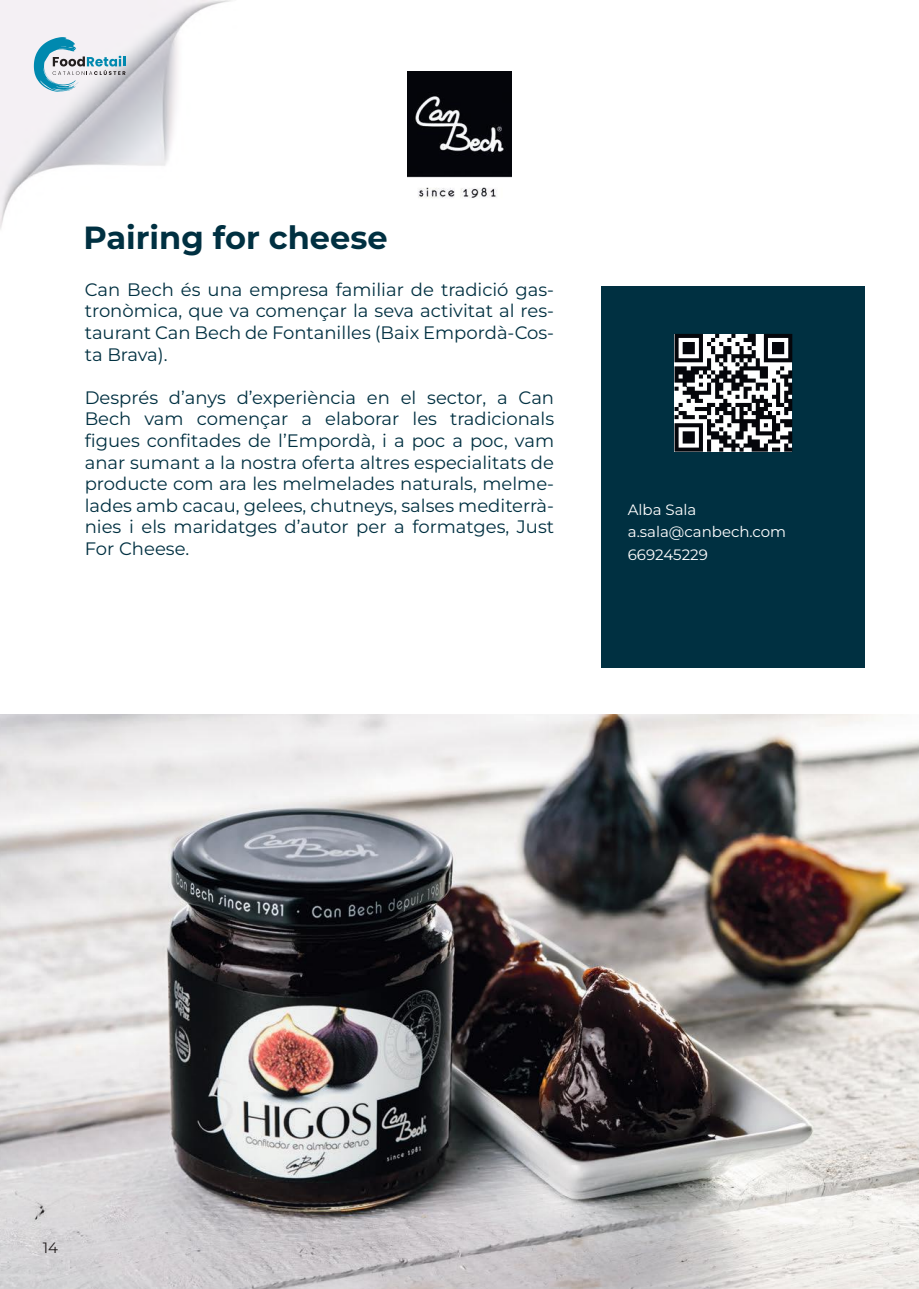
<style>
.page{position:relative;width:919px;height:1289px;background:#fff}
.page>*{position:absolute;margin:0;border:0;box-sizing:border-box;transform-origin:0 0}
.t1{font:700 31.95px "Montserrat";color:#003041}
.t2{font:18px/21.6px "Montserrat";color:#003041;text-align:justify}
.t3{font:15px/22.5px "Montserrat";color:#fff}
.t4{font:15px "Montserrat";color:#241f1f}
</style>
<div class="page">
<img style="left:0;top:0;width:232px;height:229px">
<svg style="left:34px;top:37px;width:91px;height:55px"></svg>
<div style="left:601px;top:286px;width:264px;height:381px;background:#003041"></div>
<svg style="left:674px;top:334px;width:118px;height:117px;background:#818184"></svg>
<img style="left:0;top:714px;width:918px;height:574px">
<img style="left:407px;top:71px;width:104px;height:127px">
<h1 class="t1" style="left:83px;top:214px;width:305px">Pairing for cheese</h1>
<p class="t2" style="left:85px;top:278px;width:471px">Can Bech és una empresa familiar de tradició gas&shy;tronòmica, que va començar la seva activitat al res&shy;taurant Can Bech de Fontanilles (Baix Empordà-Cos&shy;ta Brava).</p>
<p class="t2" style="left:85px;top:386px;width:471px">Després d’anys d’experiència en el sector, a Can Bech vam començar a elaborar les tradicionals figues confitades de l’Empordà, i a poc a poc, vam anar sumant a la nostra oferta altres especialitats de producte com ara les melmelades naturals, melme&shy;lades amb cacau, gelees, chutneys, salses mediterrà&shy;nies i els maridatges d’autor per a formatges, Just For Cheese.</p>
<p class="t3" style="left:627px;top:497px;width:160px">Alba Sala a.sala@canbech.com<br>669245229</p>
<p class="t4" style="left:43px;top:1237px;width:17px">14</p>
</div>
